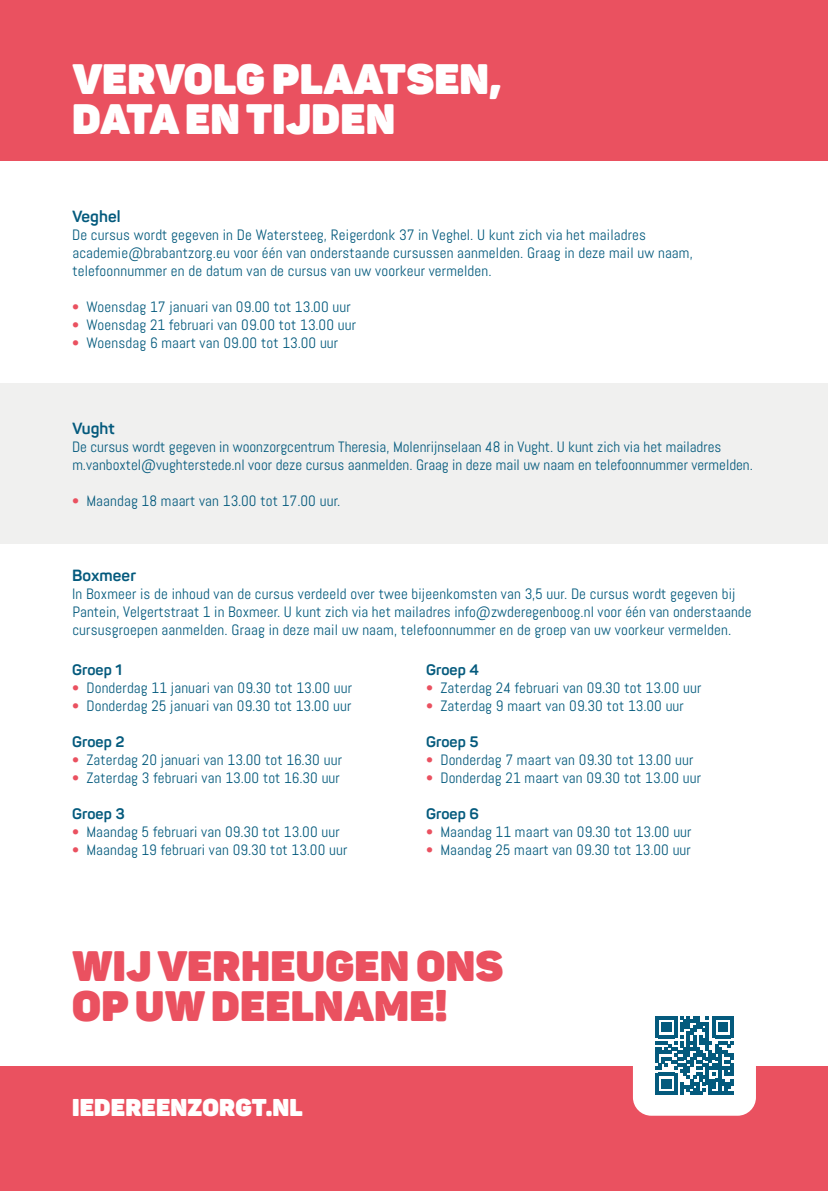
<style>
.page{position:relative;width:828px;height:1191px;background:#fff}
.page>*{position:absolute;margin:0;border:0;box-sizing:border-box;transform-origin:0 0}
.t1{font:900 42px/40px "Panton";letter-spacing:.01em;color:#fff}
.t2{font:900 42px/40px "Panton";letter-spacing:.01em;color:#ea5160}
.t3{font:900 24px "Panton";letter-spacing:.01em;color:#fff}
.t4{font:700 16px "Panton";letter-spacing:.01em;color:#045a7d}
.t5{font:15px/18px "Abel";letter-spacing:.01em;color:#045a7d}
.t6{font:700 15px "Panton";letter-spacing:.01em;color:#045a7d}
.s1{color:#ea5160}
</style>
<div class="page">
<div style="left:0;top:384px;width:828px;height:160px;background:#f0f0ef"></div>
<div style="left:0;top:0;width:828px;height:160px;background:#ea5160"></div>
<div style="left:0;top:1066px;width:828px;height:125px;background:#ea5160"></div>
<div style="left:633px;top:992px;width:123px;height:123px;background:#fff;border-radius:18px"></div>
<svg style="left:655px;top:1016px;width:79px;height:78px"></svg>
<h1 class="t1" style="left:72px;top:59px;width:430px">VERVOLG PLAATSEN,<br>DATA EN TIJDEN</h1>
<p class="t4" style="left:72px;top:207px;width:50px">Veghel</p>
<p class="t5" style="left:72px;top:226px;width:622px">De cursus wordt gegeven in De Watersteeg, Reigerdonk 37 in Veghel. U kunt zich via het mailadres academie@brabantzorg.eu voor één van onderstaande cursussen aanmelden. Graag in deze mail uw naam, telefoonnummer en de datum van de cursus van uw voorkeur vermelden.</p>
<p class="t5" style="left:72px;top:298px;width:280px"><span class="s1">•</span> Woensdag 17 januari van 09.00 tot 13.00 uur</p>
<p class="t5" style="left:72px;top:316px;width:285px"><span class="s1">•</span> Woensdag 21 februari van 09.00 tot 13.00 uur</p>
<p class="t5" style="left:72px;top:334px;width:268px"><span class="s1">•</span> Woensdag 6 maart van 09.00 tot 13.00 uur</p>
<p class="t4" style="left:72px;top:418px;width:44px">Vught</p>
<p class="t5" style="left:72px;top:437px;width:682px">De cursus wordt gegeven in woonzorgcentrum Theresia, Molenrijnselaan 48 in Vught. U kunt zich via het mailadres m.vanboxtel@vughterstede.nl voor deze cursus aanmelden. Graag in deze mail uw naam en telefoonnummer vermelden.</p>
<p class="t5" style="left:72px;top:491px;width:270px"><span class="s1">•</span> Maandag 18 maart van 13.00 tot 17.00 uur.</p>
<p class="t4" style="left:72px;top:565px;width:65px">Boxmeer</p>
<p class="t5" style="left:72px;top:584px;width:681px">In Boxmeer is de inhoud van de cursus verdeeld over twee bijeenkomsten van 3,5 uur. De cursus wordt gegeven bij<br>Pantein, Velgertstraat 1 in Boxmeer. U kunt zich via het mailadres info@zwderegenboog.nl voor één van onderstaande cursusgroepen aanmelden. Graag in deze mail uw naam, telefoonnummer en de groep van uw voorkeur vermelden.</p>
<p class="t6" style="left:72px;top:660px;width:52px">Groep 1</p>
<p class="t5" style="left:72px;top:679px;width:282px"><span class="s1">•</span> Donderdag 11 januari van 09.30 tot 13.00 uur</p>
<p class="t5" style="left:72px;top:697px;width:281px"><span class="s1">•</span> Donderdag 25 januari van 09.30 tot 13.00 uur</p>
<p class="t6" style="left:72px;top:732px;width:54px">Groep 2</p>
<p class="t5" style="left:72px;top:751px;width:271px"><span class="s1">•</span> Zaterdag 20 januari van 13.00 tot 16.30 uur</p>
<p class="t5" style="left:72px;top:769px;width:269px"><span class="s1">•</span> Zaterdag 3 februari van 13.00 tot 16.30 uur</p>
<p class="t6" style="left:72px;top:804px;width:54px">Groep 3</p>
<p class="t5" style="left:72px;top:823px;width:269px"><span class="s1">•</span> Maandag 5 februari van 09.30 tot 13.00 uur</p>
<p class="t5" style="left:72px;top:841px;width:277px"><span class="s1">•</span> Maandag 19 februari van 09.30 tot 13.00 uur</p>
<p class="t6" style="left:426px;top:660px;width:55px">Groep 4</p>
<p class="t5" style="left:426px;top:679px;width:277px"><span class="s1">•</span> Zaterdag 24 februari van 09.30 tot 13.00 uur</p>
<p class="t5" style="left:426px;top:697px;width:259px"><span class="s1">•</span> Zaterdag 9 maart van 09.30 tot 13.00 uur</p>
<p class="t6" style="left:426px;top:732px;width:54px">Groep 5</p>
<p class="t5" style="left:426px;top:751px;width:269px"><span class="s1">•</span> Donderdag 7 maart van 09.30 tot 13.00 uur</p>
<p class="t5" style="left:426px;top:769px;width:277px"><span class="s1">•</span> Donderdag 21 maart van 09.30 tot 13.00 uur</p>
<p class="t6" style="left:426px;top:804px;width:55px">Groep 6</p>
<p class="t5" style="left:426px;top:823px;width:267px"><span class="s1">•</span> Maandag 11 maart van 09.30 tot 13.00 uur</p>
<p class="t5" style="left:426px;top:841px;width:266px"><span class="s1">•</span> Maandag 25 maart van 09.30 tot 13.00 uur</p>
<h1 class="t2" style="left:72px;top:945px;width:432px">WIJ VERHEUGEN ONS<br>OP UW DEELNAME!</h1>
<h2 class="t3" style="left:72px;top:1091px;width:232px">IEDEREENZORGT.NL</h2>
</div>
